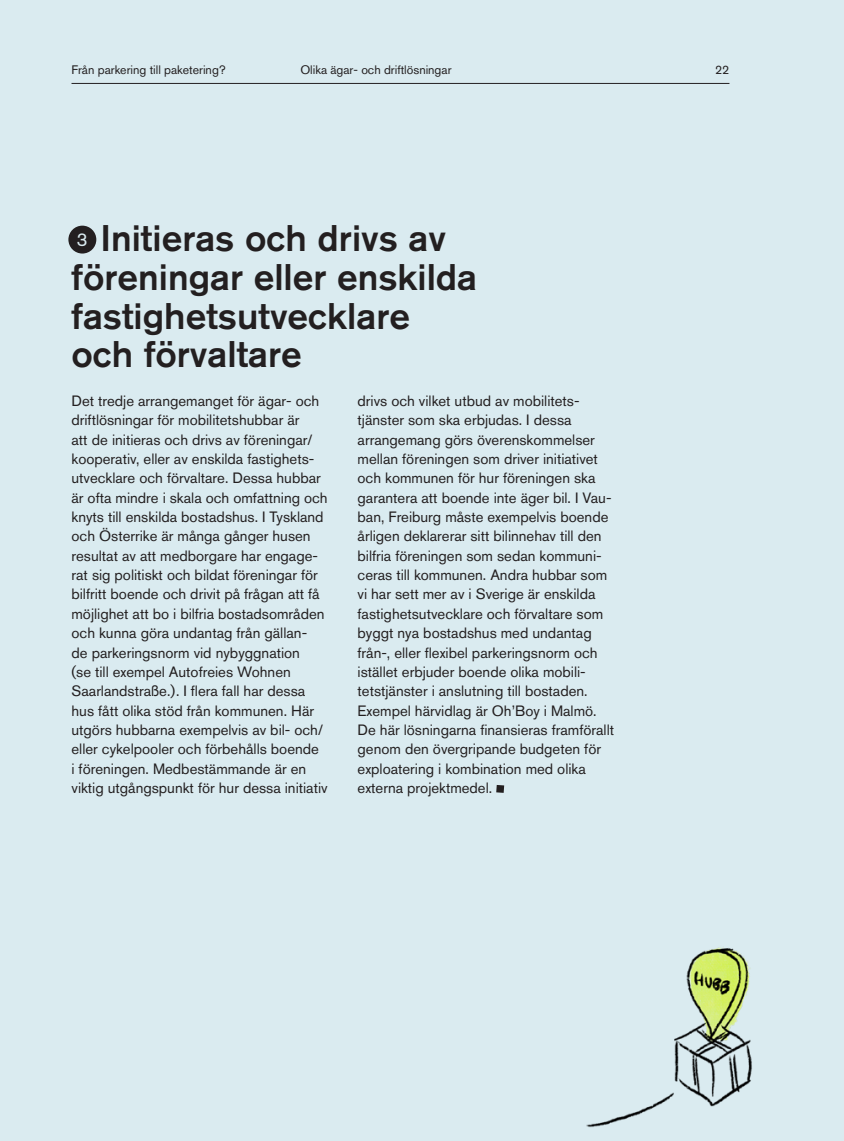
<style>
.page{position:relative;width:844px;height:1141px;background:#fff}
.page>*{position:absolute;margin:0;border:0;box-sizing:border-box;transform-origin:0 0}
.t1{font:500 36.75px/38.7px "Akzidenz Grotesk BQ";color:#231f20}
.t2{font:14.88px/19.2px "Akzidenz Grotesk BQ";color:#231f20}
.t3{font:12.25px "Akzidenz Grotesk BQ";color:#231f20}
.s1{font-weight:400;font-size:18.55px;color:#daebf0}
</style>
<div class="page">
<div style="left:0;top:0;width:843px;height:1141px;background:#daebf0"></div>
<div style="left:68px;top:226px;width:28px;height:28px;background:#231f20;border-radius:50%"></div>
<div style="left:496px;top:785px;width:8px;height:8px;background:#231f20"></div>
<img style="left:586px;top:947px;width:166px;height:181px">
<hr style="left:843px;top:0;width:1px;height:1141px;background:#00b2b9">
<hr style="left:71px;top:83px;width:658px;height:1px;background:#231f20">
<p class="t3" style="left:71px;top:63px;width:156px">Från parkering till paketering?</p>
<p class="t3" style="left:300px;top:63px;width:153px">Olika ägar- och driftlösningar</p>
<p class="t3" style="left:715px;top:63px;width:16px">22</p>
<h1 class="t1" style="left:71px;top:218px;width:407px"><span class="s1">3</span> Initieras och drivs av föreningar eller enskilda fastighetsutvecklare och förvaltare</h1>
<p class="t2" style="left:71px;top:391px;width:258px">Det tredje arrangemanget för ägar- och driftlösningar för mobilitetshubbar är<br>att de initieras och drivs av föreningar/ kooperativ, eller av enskilda fastighets&shy;utvecklare och förvaltare. Dessa hubbar är ofta mindre i skala och omfattning och knyts till enskilda bostadshus. I Tyskland och Österrike är många gånger husen resultat av att medborgare har engage&shy;rat sig politiskt och bildat föreningar för bilfritt boende och drivit på frågan att få möjlighet att bo i bilfria bostadsområden och kunna göra undantag från gällan-<br>de parkeringsnorm vid nybyggnation<br>(se till exempel Autofreies Wohnen Saarlandstraße.). I flera fall har dessa hus fått olika stöd från kommunen. Här utgörs hubbarna exempelvis av bil- och/ eller cykelpooler och förbehålls boende<br>i föreningen. Medbestämmande är en viktig utgångspunkt för hur dessa initiativ</p>
<p class="t2" style="left:357px;top:391px;width:258px">drivs och vilket utbud av mobilitets&shy;tjänster som ska erbjudas. I dessa arrangemang görs överenskommelser mellan föreningen som driver initiativet och kommunen för hur föreningen ska garantera att boende inte äger bil. I Vau&shy;ban, Freiburg måste exempelvis boende årligen deklarerar sitt bilinnehav till den bilfria föreningen som sedan kommuni&shy;ceras till kommunen. Andra hubbar som vi har sett mer av i Sverige är enskilda fastighetsutvecklare och förvaltare som byggt nya bostadshus med undantag från-, eller flexibel parkeringsnorm och istället erbjuder boende olika mobili&shy;tetstjänster i anslutning till bostaden.<br>Exempel härvidlag är Oh’Boy i Malmö.<br>De här lösningarna finansieras framförallt genom den övergripande budgeten för exploatering i kombination med olika externa projektmedel.</p>
</div>
